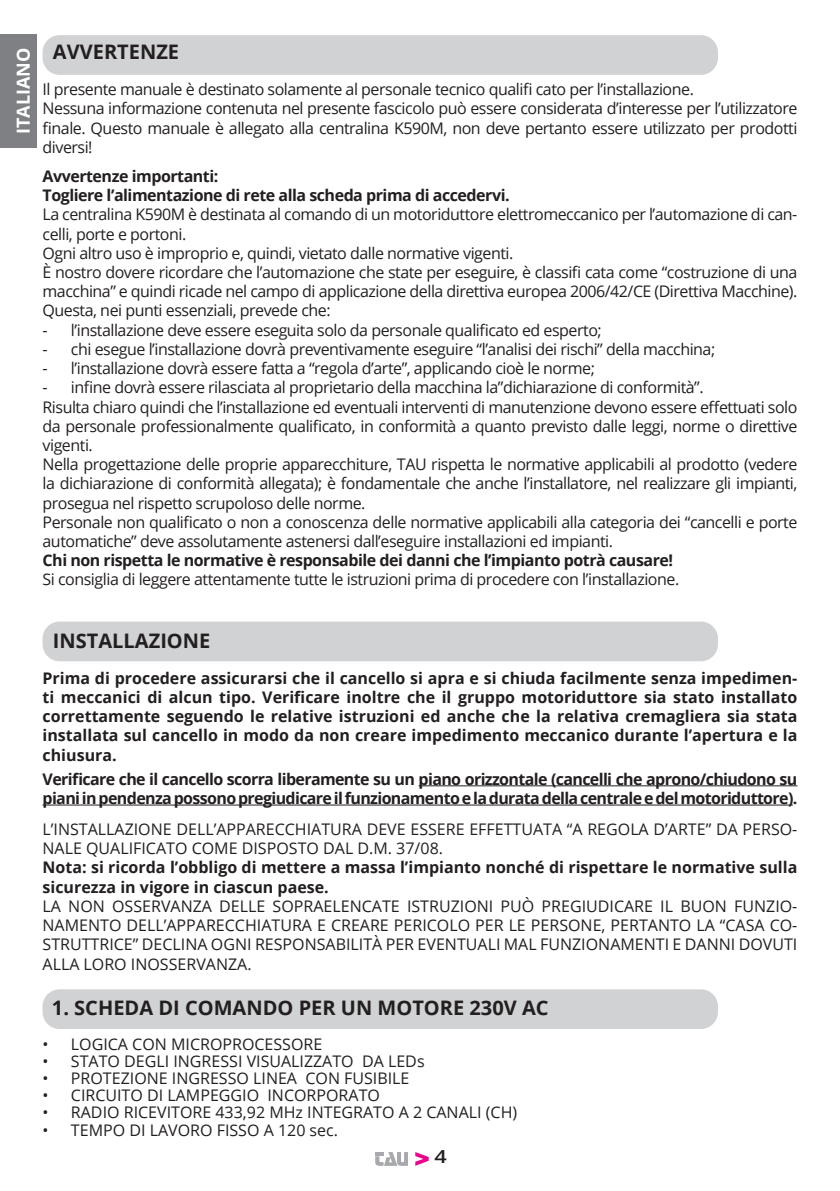
<style>
.page{position:relative;width:840px;height:1191px;background:#fff}
.page>*{position:absolute;margin:0;border:0;box-sizing:border-box;transform-origin:0 0}
.t1{font:700 20px "Open Sans";color:#231f20}
.t2{font:700 18px "Open Sans";color:#fff}
.t3{font:600 18px "Open Sans";color:#231f20;scale:1.2 1}
.Testo{font:16px/19.2px "Open Sans";letter-spacing:-.03em;color:#231f20;text-align:justify}
.Testo-2{font:700 16px/19.2px "Open Sans";letter-spacing:-.03em;color:#231f20;text-align:justify}
.Stacco5{font:16px "Open Sans";letter-spacing:-.03em;color:#231f20}
.Stacco_5{font:16px "Open Sans";color:#231f20}
.Testo-3{font:16px/19.2px "Open Sans";color:#231f20}
.Testo-4{font:700 16px/19.2px "Open Sans";color:#231f20}
.Elenco_numerato{font:16px "Open Sans";color:#231f20}
.TestoG{font:700 16px "Open Sans";letter-spacing:-.03em;color:#231f20}
</style>
<div class="page">
<svg style="left:415px;top:1152px;width:13px;height:13px"></svg>
<svg style="left:375px;top:1152px;width:33px;height:13px"></svg>
<hr style="left:418px;top:785px;width:379px;height:1px;background:#231f20">
<hr style="left:43px;top:804px;width:749px;height:1px;background:#231f20">
<div style="left:43px;top:35px;width:674px;height:40px;background:#d1d2d4;border-radius:17px"></div>
<div style="left:43px;top:621px;width:674px;height:40px;background:#d1d2d4;border-radius:17px"></div>
<div style="left:43px;top:989px;width:674px;height:40px;background:#d1d2d4;border-radius:17px"></div>
<div style="left:0;top:34px;width:37px;height:113px;background:#7e8083"></div>
<p class="t2" style="left:11px;top:134px;width:88px;rotate:-90deg">ITALIANO</p>
<p class="t1" style="left:53px;top:38px;width:128px">AVVERTENZE</p>
<p class="Testo" style="left:43px;top:79px;width:652px">Il presente manuale è destinato solamente al personale tecnico qualifi cato per l’installazione.</p>
<p class="Testo" style="left:43px;top:99px;width:756px">Nessuna informazione contenuta nel presente fascicolo può essere considerata d’interesse per l’utilizzatore finale. Questo manuale è allegato alla centralina K590M, non deve pertanto essere utilizzato per prodotti diversi!</p>
<p class="Testo-2" style="left:43px;top:166px;width:177px">Avvertenze importanti:</p>
<p class="TestoG" style="left:43px;top:184px;width:468px">Togliere l’alimentazione di rete alla scheda prima di accedervi.</p>
<p class="Testo" style="left:43px;top:205px;width:756px">La centralina K590M è destinata al comando di un motoriduttore elettromeccanico per l’automazione di can&shy;celli, porte e portoni.</p>
<p class="Testo" style="left:43px;top:243px;width:472px">Ogni altro uso è improprio e, quindi, vietato dalle normative vigenti.</p>
<p class="Testo" style="left:43px;top:262px;width:756px">È nostro dovere ricordare che l’automazione che state per eseguire, è classifi cata come “costruzione di una macchina” e quindi ricade nel campo di applicazione della direttiva europea 2006/42/CE (Direttiva Macchine).</p>
<p class="Testo" style="left:43px;top:301px;width:289px">Questa, nei punti essenziali, prevede che:</p>
<p class="Stacco5" style="left:43px;top:319px;width:560px">- l’installazione deve essere eseguita solo da personale qualificato ed esperto;</p>
<p class="Stacco5" style="left:43px;top:338px;width:673px">- chi esegue l’installazione dovrà preventivamente eseguire “l’analisi dei rischi” della macchina;</p>
<p class="Stacco5" style="left:43px;top:357px;width:553px">- l’installazione dovrà essere fatta a “regola d’arte”, applicando cioè le norme;</p>
<p class="Stacco5" style="left:43px;top:376px;width:662px">- infine dovrà essere rilasciata al proprietario della macchina la”dichiarazione di conformità”.</p>
<p class="Testo" style="left:43px;top:397px;width:756px">Risulta chiaro quindi che l’installazione ed eventuali interventi di manutenzione devono essere effettuati solo da personale professionalmente qualificato, in conformità a quanto previsto dalle leggi, norme o direttive vigenti.</p>
<p class="Testo" style="left:43px;top:454px;width:756px">Nella progettazione delle proprie apparecchiture, TAU rispetta le normative applicabili al prodotto (vedere la dichiarazione di conformità allegata); è fondamentale che anche l’installatore, nel realizzare gli impianti, prosegua nel rispetto scrupoloso delle norme.</p>
<p class="Testo" style="left:43px;top:512px;width:756px">Personale non qualificato o non a conoscenza delle normative applicabili alla categoria dei “cancelli e porte automatiche” deve assolutamente astenersi dall’eseguire installazioni ed impianti.</p>
<p class="Testo-2" style="left:43px;top:550px;width:631px">Chi non rispetta le normative è responsabile dei danni che l’impianto potrà causare!</p>
<p class="Testo" style="left:43px;top:569px;width:638px">Si consiglia di leggere attentamente tutte le istruzioni prima di procedere con l’installazione.</p>
<p class="t1" style="left:53px;top:626px;width:159px">INSTALLAZIONE</p>
<p class="Testo-2" style="left:43px;top:668px;width:756px">Prima di procedere assicurarsi che il cancello si apra e si chiuda facilmente senza impedimen&shy;ti meccanici di alcun tipo. Verificare inoltre che il gruppo motoriduttore sia stato installato correttamente seguendo le relative istruzioni ed anche che la relativa cremagliera sia stata installata sul cancello in modo da non creare impedimento meccanico durante l’apertura e la chiusura.</p>
<p class="Testo-2" style="left:43px;top:769px;width:756px">Verificare che il cancello scorra liberamente su un piano orizzontale (cancelli che aprono/chiudono su piani in pendenza possono pregiudicare il funzionamento e la durata della centrale e del motoriduttore).</p>
<p class="Testo-3" style="left:43px;top:819px;width:756px">L’INSTALLAZIONE DELL’APPARECCHIATURA DEVE ESSERE EFFETTUATA “A REGOLA D’ARTE” DA PERSO-<br>NALE QUALIFICATO COME DISPOSTO DAL D.M. 37/08.</p>
<p class="Testo-4" style="left:43px;top:857px;width:755px">Nota: si ricorda l’obbligo di mettere a massa l’impianto nonché di rispettare le normative sulla sicurezza in vigore in ciascun paese.</p>
<p class="Testo" style="left:43px;top:896px;width:756px">LA NON OSSERVANZA DELLE SOPRAELENCATE ISTRUZIONI PUÒ PREGIUDICARE IL BUON FUNZIO-NAMENTO DELL’APPARECCHIATURA E CREARE PERICOLO PER LE PERSONE, PERTANTO LA “CASA CO-STRUTTRICE” DECLINA OGNI RESPONSABILITÀ PER EVENTUALI MAL FUNZIONAMENTI E DANNI DOVUTI ALLA LORO INOSSERVANZA.</p>
<p class="t1" style="left:52px;top:993px;width:498px">1. SCHEDA DI COMANDO PER UN MOTORE 230V AC</p>
<p class="Stacco_5" style="left:43px;top:1032px;width:281px">• LOGICA CON MICROPROCESSORE</p>
<p class="Stacco_5" style="left:43px;top:1050px;width:383px">• STATO DEGLI INGRESSI VISUALIZZATO DA LEDs</p>
<p class="Stacco_5" style="left:43px;top:1067px;width:368px">• PROTEZIONE INGRESSO LINEA CON FUSIBILE</p>
<p class="Stacco_5" style="left:43px;top:1084px;width:339px">• CIRCUITO DI LAMPEGGIO INCORPORATO</p>
<p class="Elenco_numerato" style="left:43px;top:1101px;width:476px">• RADIO RICEVITORE 433,92 MHz INTEGRATO A 2 CANALI (CH)</p>
<p class="Elenco_numerato" style="left:43px;top:1118px;width:297px">• TEMPO DI LAVORO FISSO A 120 sec.</p>
<p class="t3" style="left:434px;top:1143px;width:12px">4</p>
</div>
